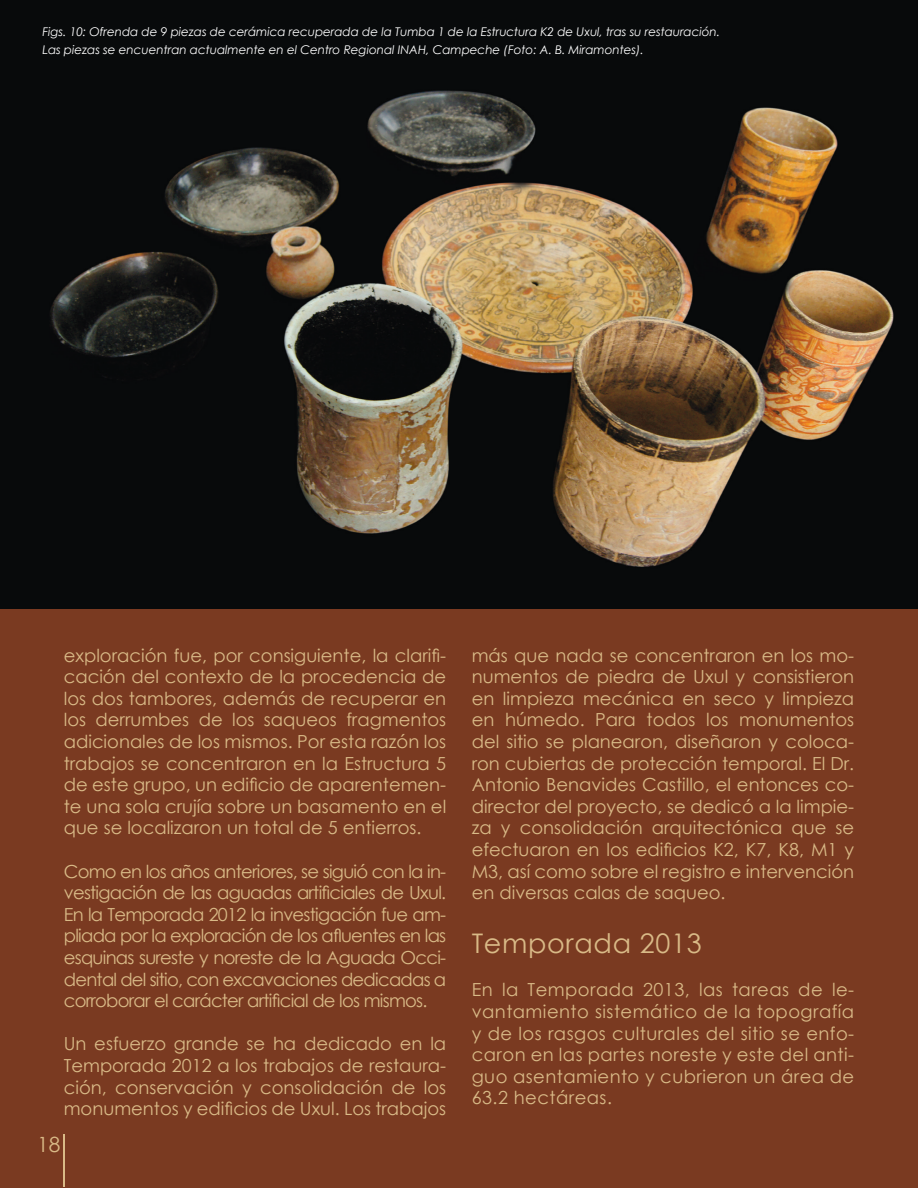
<style>
.page{position:relative;width:918px;height:1188px;background:#fff}
.page>*{position:absolute;margin:0;border:0;box-sizing:border-box;transform-origin:0 0}
.t1{font:27px "Century Gothic";letter-spacing:.025em;color:#d9ba87}
.t2{font:21px "Century Gothic";color:#d9ba87}
.t3{font:18px/21.6px "Century Gothic";color:#d9ba87;text-align:justify}
.t4{font:italic 12px/18px "Century Gothic";letter-spacing:-.005em;color:#fff}
</style>
<div class="page">
<img style="left:0;top:0;width:918px;height:610px">
<div style="left:0;top:610px;width:918px;height:578px;background:#7a3a21"></div>
<hr style="left:64px;top:1134px;width:1px;height:53px;background:#d9ba87">
<p class="t4" style="left:43px;top:22px;width:679px">Figs. 10: Ofrenda de 9 piezas de cerámica recuperada de la Tumba 1 de la Estructura K2 de Uxul, tras su restauración.<br>Las piezas se encuentran actualmente en el Centro Regional INAH, Campeche (Foto: A. B. Miramontes).</p>
<p class="t3" style="left:64px;top:644px;width:384px">exploración fue, por consiguiente, la clarifi&shy;cación del contexto de la procedencia de los dos tambores, además de recuperar en los derrumbes de los saqueos fragmentos adicionales de los mismos. Por esta razón los trabajos se concentraron en la Estructura 5 de este grupo, un edificio de aparentemen&shy;te una sola crujía sobre un basamento en el que se localizaron un total de 5 entierros.</p>
<p class="t3" style="left:64px;top:860px;width:384px">Como en los años anteriores, se siguió con la in&shy;vestigación de las aguadas artificiales de Uxul.<br>En la Temporada 2012 la investigación fue am&shy;pliada por la exploración de los afluentes en las esquinas sureste y noreste de la Aguada Occi&shy;dental del sitio, con excavaciones dedicadas a corroborar el carácter artificial de los mismos.</p>
<p class="t3" style="left:64px;top:1033px;width:384px">Un esfuerzo grande se ha dedicado en la Temporada 2012 a los trabajos de restaura&shy;ción, conservación y consolidación de los monumentos y edificios de Uxul. Los trabajos</p>
<p class="t2" style="left:37px;top:1130px;width:25px">18</p>
<p class="t3" style="left:472px;top:644px;width:384px">más que nada se concentraron en los mo&shy;numentos de piedra de Uxul y consistieron en limpieza mecánica en seco y limpieza en húmedo. Para todos los monumentos del sitio se planearon, diseñaron y coloca&shy;ron cubiertas de protección temporal. El Dr.<br>Antonio Benavides Castillo, el entonces co&shy;director del proyecto, se dedicó a la limpie&shy;za y consolidación arquitectónica que se efectuaron en los edificios K2, K7, K8, M1 y M3, así como sobre el registro e intervención en diversas calas de saqueo.</p>
<p class="t1" style="left:472px;top:924px;width:232px">Temporada 2013</p>
<p class="t3" style="left:472px;top:979px;width:384px">En la Temporada 2013, las tareas de le&shy;vantamiento sistemático de la topografía y de los rasgos culturales del sitio se enfo&shy;caron en las partes noreste y este del anti&shy;guo asentamiento y cubrieron un área de 63.2 hectáreas.</p>
</div>
